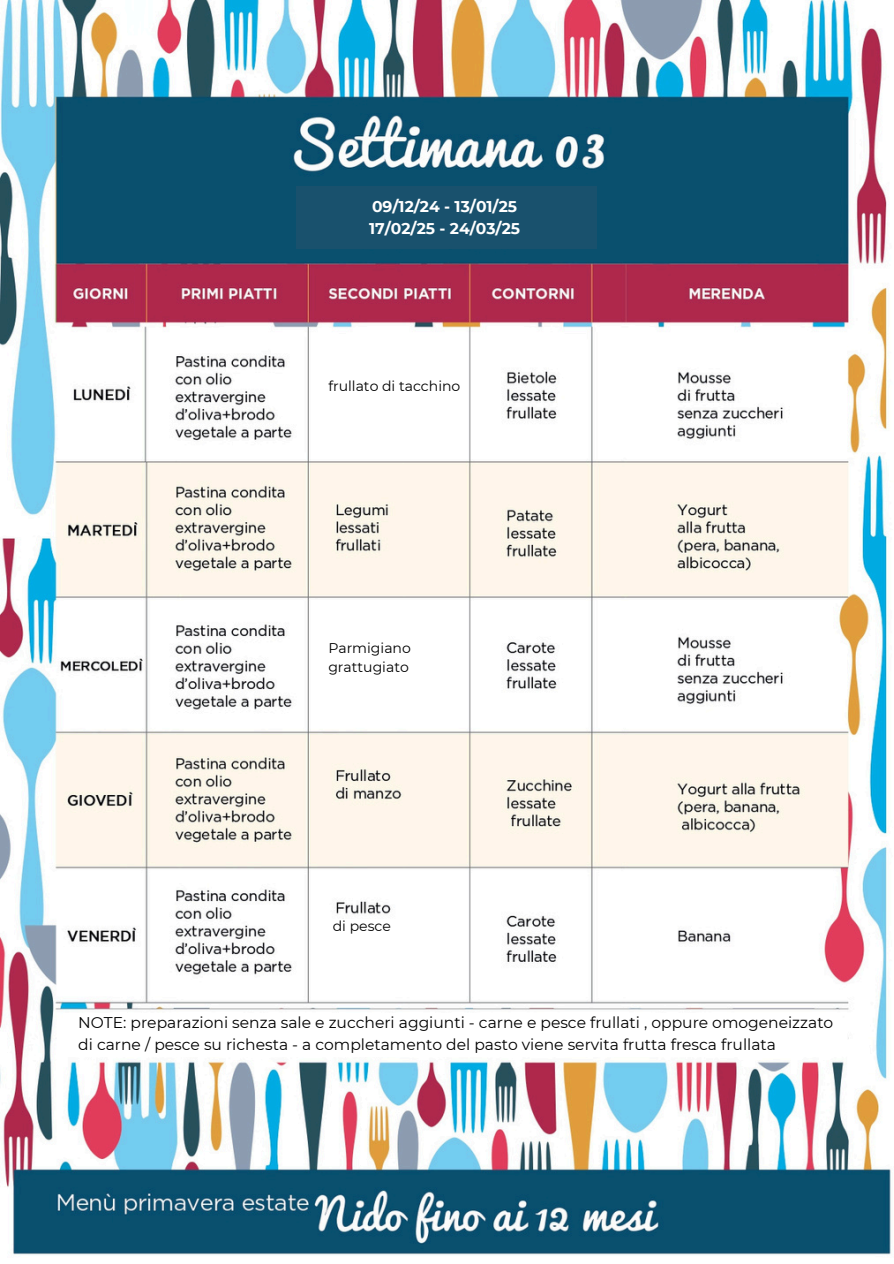
<style>
.page{position:relative;width:894px;height:1264px;background:#fff}
.page>*{position:absolute;margin:0;border:0;box-sizing:border-box;transform-origin:0 0}
.t1{font:15.45px "Montserrat";color:#000}
.t2{font:700 15.45px/21.8px "Montserrat";color:#fff}
.t3{font:13.95px "Montserrat";color:#000}
</style>
<div class="page">
<img style="left:0;top:0;width:892px;height:1255px">
<div style="left:296px;top:187px;width:301px;height:62px;background:#19516d"></div>
<div style="left:63px;top:1013px;width:774px;height:43px;background:#fff"></div>
<div style="left:328px;top:355px;width:122px;height:80px;background:#fff"></div>
<div style="left:328px;top:617px;width:122px;height:80px;background:#fff"></div>
<div style="left:328px;top:918px;width:122px;height:65px;background:#fff"></div>
<h1 class="t2" style="left:369px;top:195px;width:152px">09/12/24 - 13/01/25<br>17/02/25 - 24/03/25</h1>
<p class="t3" style="left:328px;top:377px;width:133px">frullato di tacchino</p>
<p class="t3" style="left:328px;top:639px;width:84px">Parmigiano</p>
<p class="t3" style="left:328px;top:658px;width:82px">grattugiato</p>
<p class="t3" style="left:332px;top:917px;width:60px">di pesce</p>
<p class="t1" style="left:78px;top:1013px;width:756px">NOTE: preparazioni senza sale e zuccheri aggiunti - carne e pesce frullati , oppure omogeneizzato</p>
<p class="t1" style="left:78px;top:1034px;width:699px">di carne / pesce su richesta - a completamento del pasto viene servita frutta fresca frullata</p>
</div>
